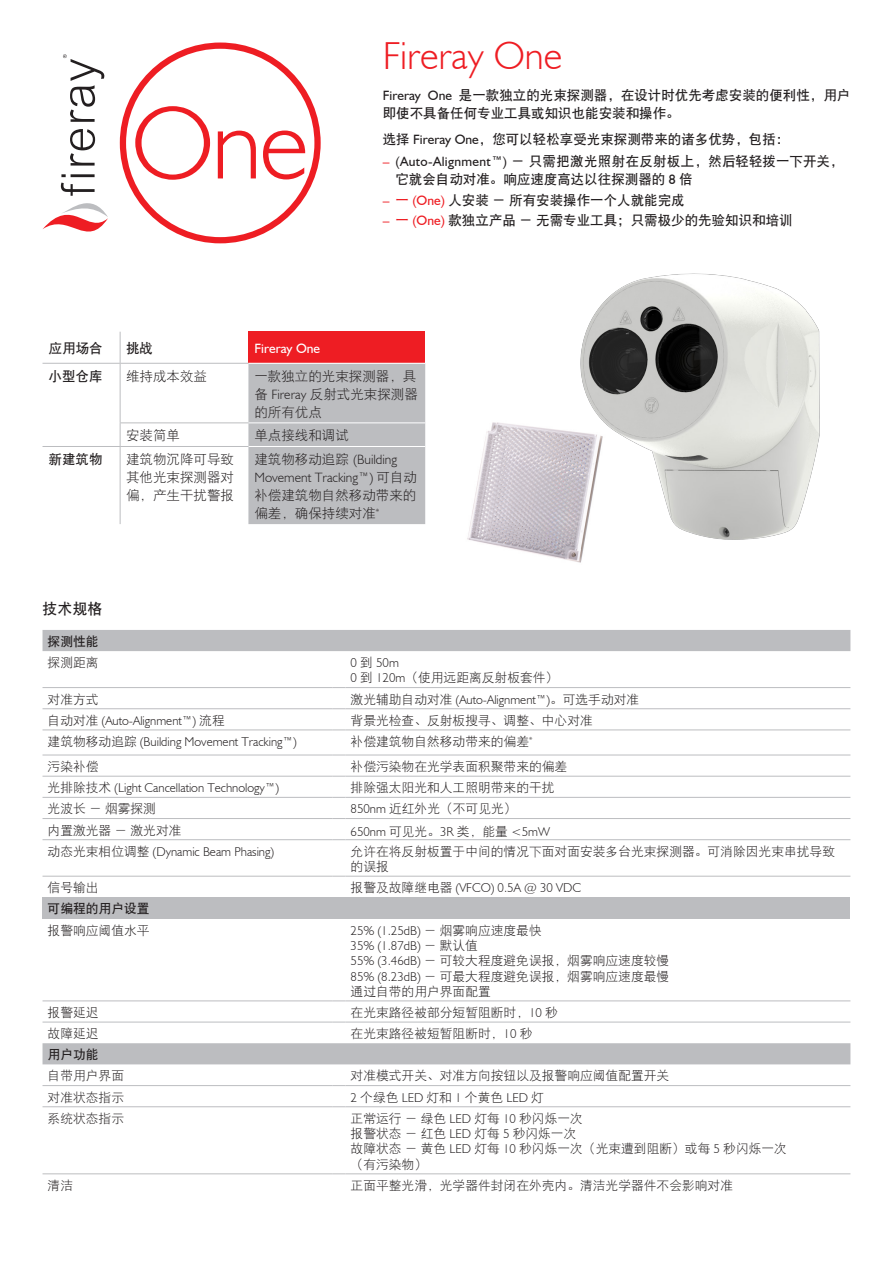
<style>
.page{position:relative;width:893px;height:1263px;background:#fff}
.page>*{position:absolute;margin:0;border:0;box-sizing:border-box;transform-origin:0 0}
.t1{font:300 39px "Humanist 521 BT";color:#ee1d23}
.t2{font:15px "DF Hei W7";color:#231f20}
.t3{font:13.5px/18px "DF Hei W7";color:#231f20}
.t4{font:13.5px/18px "DF Hei W3";color:#231f20;text-align:justify}
.t5{font:13.5px "Humanist 521 BT";color:#fff}
.t6{font:12.75px/15.3px "DF Hei W3";color:#231f20}
.t7{font:300 12.75px "Humanist 521 BT";color:#231f20}
.t8{font:12.75px "DF Hei W7";color:#231f20}
.s1{font-family:"Humanist 521 BT"}
.s2{font-family:"Humanist 521 BT";color:#ee1d23}
.s3{color:#ee1d23}
.s4{font-family:"Humanist 521 BT";font-weight:300}
.s5{font-family:"DF Hei W3";font-weight:400}
</style>
<div class="page">
<svg style="left:43px;top:630px;width:807px;height:434px"></svg>
<div style="left:43px;top:897px;width:807px;height:21px;background:#bcbdc0"></div>
<hr style="left:43px;top:687px;width:290px;height:1px;background:#bcbdc0">
<svg style="left:333px;top:687px;width:12px;height:1px"></svg>
<hr style="left:345px;top:687px;width:505px;height:1px;background:#bcbdc0">
<hr style="left:43px;top:708px;width:290px;height:1px;background:#bcbdc0">
<svg style="left:333px;top:708px;width:12px;height:1px"></svg>
<hr style="left:345px;top:708px;width:505px;height:1px;background:#bcbdc0">
<hr style="left:43px;top:729px;width:290px;height:1px;background:#bcbdc0">
<svg style="left:333px;top:729px;width:12px;height:1px"></svg>
<hr style="left:345px;top:729px;width:505px;height:1px;background:#bcbdc0">
<hr style="left:43px;top:755px;width:290px;height:1px;background:#bcbdc0">
<svg style="left:333px;top:755px;width:12px;height:1px"></svg>
<hr style="left:345px;top:755px;width:505px;height:1px;background:#bcbdc0">
<hr style="left:43px;top:776px;width:290px;height:1px;background:#bcbdc0">
<svg style="left:333px;top:776px;width:12px;height:1px"></svg>
<hr style="left:345px;top:776px;width:505px;height:1px;background:#bcbdc0">
<hr style="left:43px;top:797px;width:290px;height:1px;background:#bcbdc0">
<svg style="left:333px;top:797px;width:12px;height:1px"></svg>
<hr style="left:345px;top:797px;width:505px;height:1px;background:#bcbdc0">
<hr style="left:43px;top:818px;width:290px;height:1px;background:#bcbdc0">
<svg style="left:333px;top:818px;width:12px;height:1px"></svg>
<hr style="left:345px;top:818px;width:505px;height:1px;background:#bcbdc0">
<hr style="left:43px;top:839px;width:290px;height:1px;background:#bcbdc0">
<svg style="left:333px;top:839px;width:12px;height:1px"></svg>
<hr style="left:345px;top:839px;width:505px;height:1px;background:#bcbdc0">
<hr style="left:43px;top:876px;width:290px;height:1px;background:#bcbdc0">
<svg style="left:333px;top:876px;width:12px;height:1px"></svg>
<hr style="left:345px;top:876px;width:505px;height:1px;background:#bcbdc0">
<hr style="left:43px;top:1085px;width:290px;height:1px;background:#bcbdc0">
<svg style="left:333px;top:1085px;width:12px;height:1px"></svg>
<hr style="left:345px;top:1085px;width:505px;height:1px;background:#bcbdc0">
<hr style="left:43px;top:1106px;width:290px;height:1px;background:#bcbdc0">
<svg style="left:333px;top:1106px;width:12px;height:1px"></svg>
<hr style="left:345px;top:1106px;width:505px;height:1px;background:#bcbdc0">
<hr style="left:43px;top:1173px;width:290px;height:1px;background:#bcbdc0">
<svg style="left:333px;top:1173px;width:12px;height:1px"></svg>
<hr style="left:345px;top:1173px;width:505px;height:1px;background:#bcbdc0">
<hr style="left:43px;top:1000px;width:290px;height:1px;background:#bcbdc0">
<svg style="left:333px;top:1000px;width:12px;height:1px"></svg>
<hr style="left:345px;top:1000px;width:505px;height:1px;background:#bcbdc0">
<hr style="left:43px;top:1022px;width:290px;height:1px;background:#bcbdc0">
<svg style="left:333px;top:1022px;width:12px;height:1px"></svg>
<hr style="left:345px;top:1022px;width:505px;height:1px;background:#bcbdc0">
<div style="left:248px;top:332px;width:177px;height:31px;background:#ee1d23"></div>
<div style="left:248px;top:364px;width:177px;height:160px;background:#bcbdc0"></div>
<hr style="left:248px;top:422px;width:177px;height:1px;background:#fff">
<hr style="left:248px;top:446px;width:177px;height:1px;background:#fff">
<hr style="left:120px;top:332px;width:1px;height:31px;background:#bcbdc0">
<hr style="left:43px;top:363px;width:77px;height:1px;background:#bcbdc0">
<hr style="left:120px;top:363px;width:128px;height:1px;background:#bcbdc0">
<hr style="left:120px;top:364px;width:1px;height:58px;background:#bcbdc0">
<hr style="left:120px;top:422px;width:128px;height:1px;background:#bcbdc0">
<svg style="left:120px;top:423px;width:1px;height:23px"></svg>
<hr style="left:43px;top:446px;width:77px;height:1px;background:#bcbdc0">
<hr style="left:120px;top:446px;width:128px;height:1px;background:#bcbdc0">
<hr style="left:120px;top:447px;width:1px;height:77px;background:#bcbdc0">
<svg style="left:120px;top:43px;width:201px;height:200px"></svg>
<svg style="left:43px;top:54px;width:65px;height:178px"></svg>
<img style="left:467px;top:422px;width:115px;height:141px">
<img style="left:555px;top:273px;width:265px;height:287px">
<p class="t1" style="left:383px;top:32px;width:181px">Fireray One</p>
<p class="t3" style="left:383px;top:86px;width:469px"><span class="s1">Fireray One</span> 是一款独立的光束探测器，在设计时优先考虑安装的便利性，用户即使不具备任何专业工具或知识也能安装和操作。</p>
<p class="t3" style="left:383px;top:131px;width:408px">选择 <span class="s1">Fireray One</span>，您可以轻松享受光束探测带来的诸多优势，包括：</p>
<p class="t3" style="left:395px;top:152px;width:450px;text-indent:-13px"><span class="s2">–</span> <span class="s1">(Auto-Alignment™)</span> －只需把激光照射在反射板上，然后轻轻拨一下开关，它就会自动对准。响应速度高达以往探测器的 <span class="s1">8</span> 倍</p>
<p class="t3" style="left:383px;top:191px;width:303px"><span class="s2">–</span> <span class="s3">一</span> <span class="s2">(One)</span> 人安装－所有安装操作一个人就能完成</p>
<p class="t3" style="left:383px;top:211px;width:411px"><span class="s2">–</span> <span class="s3">一</span> <span class="s2">(One)</span> 款独立产品－无需专业工具；只需极少的先验知识和培训</p>
<p class="t3" style="left:49px;top:339px;width:55px">应用场合</p>
<p class="t3" style="left:126px;top:339px;width:28px">挑战</p>
<p class="t5" style="left:254px;top:340px;width:67px">Fireray One</p>
<p class="t3" style="left:49px;top:367px;width:55px">小型仓库</p>
<p class="t4" style="left:126px;top:367px;width:82px">维持成本效益</p>
<p class="t4" style="left:254px;top:367px;width:165px">一款独立的光束探测器，具备 <span class="s4">Fireray</span> 反射式光束探测器的所有优点</p>
<p class="t4" style="left:126px;top:427px;width:55px">安装简单</p>
<p class="t4" style="left:254px;top:427px;width:96px">单点接线和调试</p>
<p class="t3" style="left:49px;top:450px;width:55px">新建筑物</p>
<p class="t4" style="left:126px;top:450px;width:109px">建筑物沉降可导致其他光束探测器对偏，产生干扰警报</p>
<p class="t4" style="left:254px;top:450px;width:164px;text-align:left">建筑物移动追踪 <span class="s4">(Building<br>Movement Tracking™)</span> 可自动补偿建筑物自然移动带来的偏差，确保持续对准<sup>*</sup></p>
<p class="t2" style="left:43px;top:601px;width:61px">技术规格</p>
<p class="t8" style="left:48px;top:635px;width:53px">探测性能</p>
<p class="t6" style="left:48px;top:655px;width:53px">探测距离</p>
<p class="t7" style="left:351px;top:655px;width:50px">0 <span class="s5">到</span> 50m</p>
<p class="t6" style="left:351px;top:670px;width:209px"><span class="s4">0</span> 到 <span class="s4">120m</span>（使用远距离反射板套件）</p>
<p class="t6" style="left:48px;top:691px;width:53px">对准方式</p>
<p class="t7" style="left:351px;top:691px;width:290px"><span class="s5">激光辅助自动对准</span> (Auto-Alignment™)<span class="s5">。可选手动对准</span></p>
<p class="t7" style="left:48px;top:713px;width:179px"><span class="s5">自动对准</span> (Auto-Alignment™) <span class="s5">流程</span></p>
<p class="t6" style="left:351px;top:712px;width:244px">背景光检查、反射板搜寻、调整、中心对准</p>
<p class="t7" style="left:48px;top:734px;width:251px"><span class="s5">建筑物移动追踪</span> (Building Movement Tracking™)</p>
<p class="t6" style="left:351px;top:734px;width:183px">补偿建筑物自然移动带来的偏差<sup>*</sup></p>
<p class="t6" style="left:48px;top:759px;width:53px">污染补偿</p>
<p class="t6" style="left:351px;top:759px;width:218px">补偿污染物在光学表面积聚带来的偏差</p>
<p class="t7" style="left:48px;top:780px;width:233px"><span class="s5">光排除技术</span> (Light Cancellation Technology™)</p>
<p class="t6" style="left:351px;top:780px;width:205px">排除强太阳光和人工照明带来的干扰</p>
<p class="t6" style="left:48px;top:801px;width:110px">光波长－烟雾探测</p>
<p class="t6" style="left:351px;top:801px;width:168px"><span class="s4">850nm</span> 近红外光（不可见光）</p>
<p class="t6" style="left:48px;top:822px;width:135px">内置激光器－激光对准</p>
<p class="t7" style="left:351px;top:823px;width:201px">650nm <span class="s5">可见光。</span>3R <span class="s5">类，能量</span> &lt;5mW</p>
<p class="t7" style="left:48px;top:843px;width:228px"><span class="s5">动态光束相位调整</span> (Dynamic Beam Phasing)</p>
<p class="t6" style="left:351px;top:843px;width:486px">允许在将反射板置于中间的情况下面对面安装多台光束探测器。可消除因光束串扰导致的误报</p>
<p class="t6" style="left:48px;top:880px;width:52px">信号输出</p>
<p class="t7" style="left:351px;top:880px;width:232px"><span class="s5">报警及故障继电器</span> (VFCO) 0.5A @ 30 VDC</p>
<p class="t8" style="left:48px;top:902px;width:104px">可编程的用户设置</p>
<p class="t6" style="left:48px;top:922px;width:104px">报警响应阈值水平</p>
<p class="t7" style="left:351px;top:922px;width:193px">25% (1.25dB) <span class="s5">－烟雾响应速度最快</span></p>
<p class="t7" style="left:351px;top:938px;width:129px">35% (1.87dB) <span class="s5">－默认值</span></p>
<p class="t6" style="left:351px;top:953px;width:320px"><span class="s4">55% (3.46dB)</span> －可较大程度避免误报，烟雾响应速度较慢</p>
<p class="t6" style="left:351px;top:968px;width:320px"><span class="s4">85% (8.23dB)</span> －可最大程度避免误报，烟雾响应速度最慢</p>
<p class="t6" style="left:351px;top:983px;width:142px">通过自带的用户界面配置</p>
<p class="t6" style="left:48px;top:1005px;width:52px">报警延迟</p>
<p class="t6" style="left:351px;top:1005px;width:209px">在光束路径被部分短暂阻断时，<span class="s4">10</span> 秒</p>
<p class="t6" style="left:48px;top:1026px;width:52px">故障延迟</p>
<p class="t6" style="left:351px;top:1026px;width:183px">在光束路径被短暂阻断时，<span class="s4">10</span> 秒</p>
<p class="t8" style="left:48px;top:1048px;width:52px">用户功能</p>
<p class="t6" style="left:48px;top:1068px;width:78px">自带用户界面</p>
<p class="t6" style="left:351px;top:1068px;width:320px">对准模式开关、对准方向按钮以及报警响应阈值配置开关</p>
<p class="t6" style="left:48px;top:1089px;width:78px">对准状态指示</p>
<p class="t6" style="left:351px;top:1089px;width:195px"><span class="s4">2</span> 个绿色 <span class="s4">LED</span> 灯和 <span class="s4">1</span> 个黄色 <span class="s4">LED</span> 灯</p>
<p class="t6" style="left:48px;top:1110px;width:78px">系统状态指示</p>
<p class="t6" style="left:351px;top:1110px;width:234px">正常运行－绿色 <span class="s4">LED</span> 灯每 <span class="s4">10</span> 秒闪烁一次报警状态－红色 <span class="s4">LED</span> 灯每 <span class="s4">5</span> 秒闪烁一次</p>
<p class="t6" style="left:351px;top:1141px;width:438px">故障状态－黄色 <span class="s4">LED</span> 灯每 <span class="s4">10</span> 秒闪烁一次（光束遭到阻断）或每 <span class="s4">5</span> 秒闪烁一次（有污染物）</p>
<p class="t6" style="left:48px;top:1177px;width:27px">清洁</p>
<p class="t6" style="left:351px;top:1177px;width:384px">正面平整光滑，光学器件封闭在外壳内。清洁光学器件不会影响对准</p>
</div>
